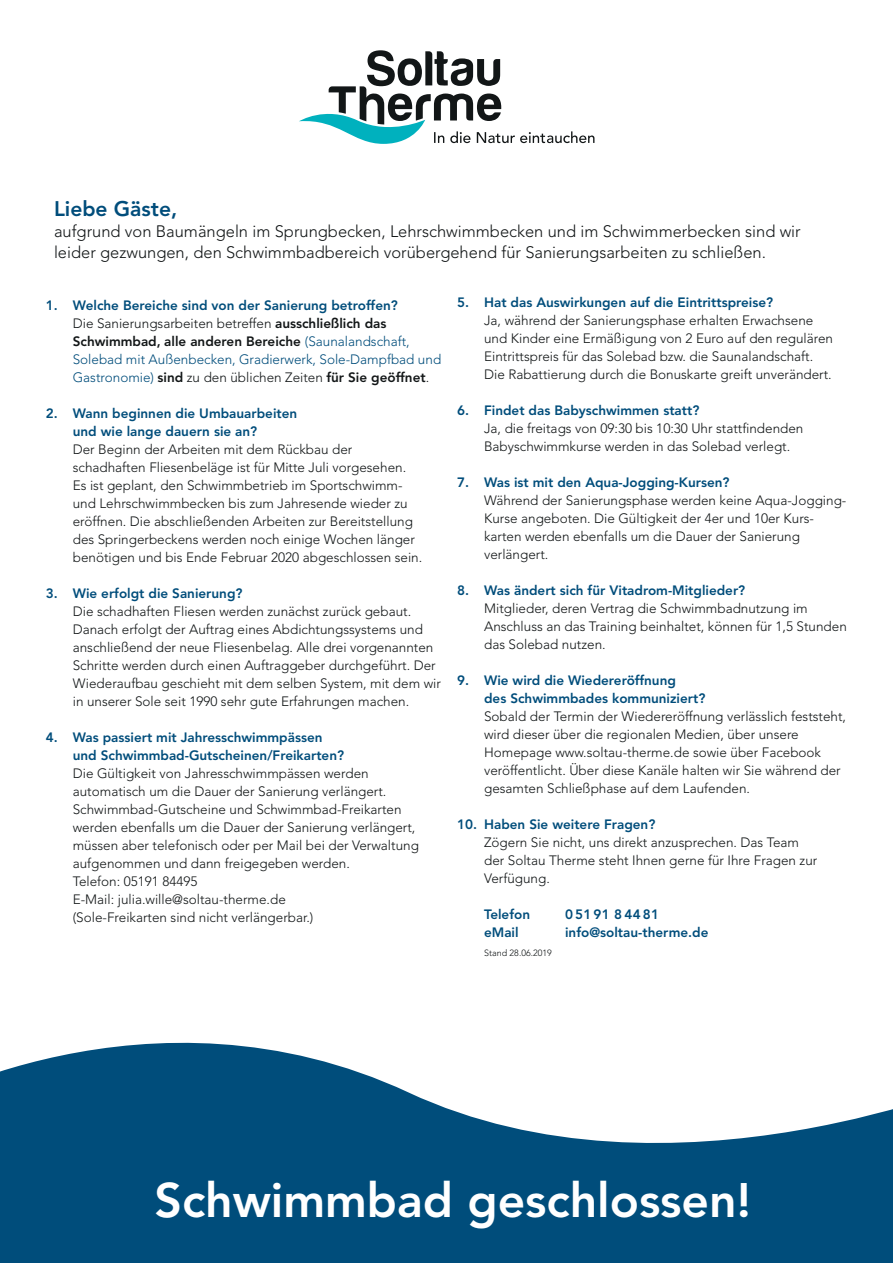
<style>
.page{position:relative;width:893px;height:1263px;background:#fff}
.page>*{position:absolute;margin:0;border:0;box-sizing:border-box;transform-origin:0 0}
.t1{font:800 48px "Avenir LT Std";color:#fff}
.t2{font:800 21px "Avenir LT Std";color:#004d7b}
.t3{font:300 16.5px/21px "Avenir LT Std";color:#121617}
.t4{font:300 13.5px/18px "Avenir LT Std";color:#121617}
.t5{font:800 13.5px/18px "Avenir LT Std";color:#004d7b}
.t6{font:300 13.5px/18px "Avenir LT Std";color:#004d7b}
.t7{font:800 13.5px "Avenir LT Std";letter-spacing:.09em;color:#004d7b}
.t8{font:300 9px "Avenir LT Std";color:#121617}
.s1{font-weight:800}
.s2{color:#121617}
.s3{font-weight:800;color:#121617}
</style>
<div class="page">
<svg style="left:299px;top:50px;width:295px;height:94px"></svg>
<svg style="left:0;top:1042px;width:893px;height:221px;fill:#004d7b"></svg>
<h2 class="t2" style="left:54px;top:196px;width:125px">Liebe Gäste,</h2>
<p class="t3" style="left:54px;top:221px;width:748px">aufgrund von Baumängeln im Sprungbecken, Lehrschwimmbecken und im Schwimmerbecken sind wir leider gezwungen, den Schwimmbadbereich vorübergehend für Sanierungsarbeiten zu schließen.</p>
<p class="t6" style="left:73px;top:296px;width:370px;text-indent:-27px"><span class="s1">1. Welche Bereiche sind von der Sanierung betroffen?<br></span><span class="s2">Die Sanierungsarbeiten betreffen</span> <span class="s3">ausschließlich das Schwimmbad, alle anderen Bereiche</span> (Saunalandschaft, Solebad mit Außenbecken, Gradierwerk, Sole-Dampfbad und Gastronomie) <span class="s3">sind</span> <span class="s2">zu den üblichen Zeiten</span> <span class="s3">für Sie geöffnet</span><span class="s2">.</span></p>
<p class="t5" style="left:73px;top:404px;width:226px;text-indent:-27px">2. Wann beginnen die Umbauarbeiten und wie lange dauern sie an?</p>
<p class="t4" style="left:73px;top:440px;width:351px">Der Beginn der Arbeiten mit dem Rückbau der schadhaften Fliesenbeläge ist für Mitte Juli vorgesehen.<br>Es ist geplant, den Schwimmbetrieb im Sportschwimm&shy;und Lehrschwimmbecken bis zum Jahresende wieder zu eröffnen. Die abschließenden Arbeiten zur Bereitstellung des Springerbeckens werden noch einige Wochen länger benötigen und bis Ende Februar 2020 abgeschlossen sein.</p>
<p class="t5" style="left:46px;top:584px;width:198px">3. Wie erfolgt die Sanierung?</p>
<p class="t4" style="left:73px;top:602px;width:370px">Die schadhaften Fliesen werden zunächst zurück gebaut.<br>Danach erfolgt der Auftrag eines Abdichtungssystems und anschließend der neue Fliesenbelag. Alle drei vorgenannten Schritte werden durch einen Auftraggeber durchgeführt. Der Wiederaufbau geschieht mit dem selben System, mit dem wir in unserer Sole seit 1990 sehr gute Erfahrungen machen.</p>
<p class="t5" style="left:73px;top:728px;width:273px;text-indent:-27px">4. Was passiert mit Jahresschwimmpässen und Schwimmbad-Gutscheinen/Freikarten?</p>
<p class="t4" style="left:73px;top:764px;width:348px">Die Gültigkeit von Jahresschwimmpässen werden automatisch um die Dauer der Sanierung verlängert.<br>Schwimmbad-Gutscheine und Schwimmbad-Freikarten werden ebenfalls um die Dauer der Sanierung verlängert, müssen aber telefonisch oder per Mail bei der Verwaltung aufgenommen und dann freigegeben werden.<br>Telefon: 05191 84495<br>E-Mail: julia.wille@soltau-therme.de<br>(Sole-Freikarten sind nicht verlängerbar.)</p>
<p class="t5" style="left:457px;top:294px;width:318px">5. Hat das Auswirkungen auf die Eintrittspreise?</p>
<p class="t4" style="left:484px;top:312px;width:350px">Ja, während der Sanierungsphase erhalten Erwachsene und Kinder eine Ermäßigung von 2 Euro auf den regulären Eintrittspreis für das Solebad bzw. die Saunalandschaft.<br>Die Rabattierung durch die Bonuskarte greift unverändert.</p>
<p class="t5" style="left:457px;top:402px;width:244px">6. Findet das Babyschwimmen statt?</p>
<p class="t4" style="left:484px;top:420px;width:321px">Ja, die freitags von 09:30 bis 10:30 Uhr stattfindenden<br>Babyschwimmkurse werden in das Solebad verlegt.</p>
<p class="t5" style="left:457px;top:474px;width:274px">7. Was ist mit den Aqua-Jogging-Kursen?</p>
<p class="t4" style="left:484px;top:492px;width:364px">Während der Sanierungsphase werden keine Aqua-Jogging-Kurse angeboten. Die Gültigkeit der 4er und 10er Kurs&shy;karten werden ebenfalls um die Dauer der Sanierung verlängert.</p>
<p class="t5" style="left:457px;top:582px;width:290px">8. Was ändert sich für Vitadrom-Mitglieder?</p>
<p class="t4" style="left:484px;top:600px;width:364px">Mitglieder, deren Vertrag die Schwimmbadnutzung im<br>Anschluss an das Training beinhaltet, können für 1,5 Stunden das Solebad nutzen.</p>
<p class="t5" style="left:484px;top:672px;width:223px;text-indent:-27px">9. Wie wird die Wiedereröffnung<br>des Schwimmbades kommuniziert?</p>
<p class="t4" style="left:484px;top:708px;width:363px">Sobald der Termin der Wiedereröffnung verlässlich feststeht, wird dieser über die regionalen Medien, über unsere Homepage www.soltau-therme.de sowie über Facebook veröffentlicht. Über diese Kanäle halten wir Sie während der gesamten Schließphase auf dem Laufenden.</p>
<p class="t5" style="left:457px;top:816px;width:200px">10. Haben Sie weitere Fragen?</p>
<p class="t4" style="left:484px;top:834px;width:335px">Zögern Sie nicht, uns direkt anzusprechen. Das Team der Soltau Therme steht Ihnen gerne für Ihre Fragen zur<br>Verfügung.</p>
<p class="t5" style="left:484px;top:906px;width:47px">Telefon</p>
<p class="t7" style="left:565px;top:907px;width:95px">05191 84481</p>
<p class="t5" style="left:484px;top:924px;width:36px">eMail</p>
<p class="t5" style="left:565px;top:924px;width:145px">info@soltau-therme.de</p>
<p class="t8" style="left:484px;top:947px;width:69px">Stand 28.06.2019</p>
<h1 class="t1" style="left:154px;top:1172px;width:598px">Schwimmbad geschlossen!</h1>
</div>
